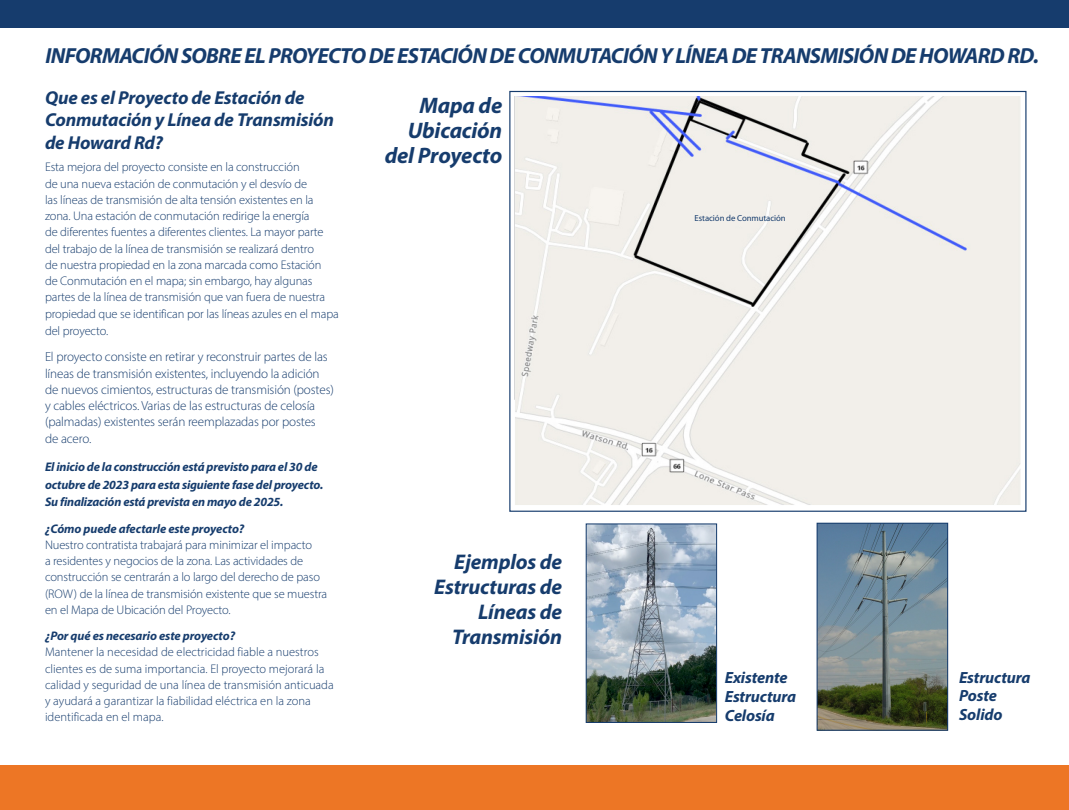
<style>
.page{position:relative;width:1069px;height:810px;background:#fff}
.page>*{position:absolute;margin:0;border:0;box-sizing:border-box;transform-origin:0 0}
.t1{font:italic 700 22.5px/25px "Myriad Pro";letter-spacing:-.01em;color:#163c6d;text-align:center}
.t2{font:italic 700 21.88px "Myriad Pro";letter-spacing:-.03em;color:#163c6d}
.t3{font:italic 700 21.25px "Myriad Pro";letter-spacing:-.01em;color:#163c6d}
.t4{font:italic 700 18.75px/22.5px "Myriad Pro";letter-spacing:-.01em;color:#163c6d}
.t5{font:italic 700 16.25px "Myriad Pro";letter-spacing:-.01em;color:#163c6d}
.t6{font:300 13.12px/16.2px "Myriad Pro";letter-spacing:-.01em;color:#163c6d}
.t7{font:300 12.5px/16.2px "Myriad Pro";letter-spacing:-.01em;color:#163c6d}
.t8{font:italic 700 12.5px/17.5px "Myriad Pro";letter-spacing:-.015em;color:#163c6d}
.t9{font:8.75px "Myriad Pro";letter-spacing:-.01em;color:#163c6d}
</style>
<div class="page">
<div style="left:0;top:765px;width:1069px;height:45px;background:#ed7625"></div>
<div style="left:0;top:0;width:1069px;height:28px;background:#163c6d"></div>
<svg style="left:509px;top:90px;width:518px;height:422px"></svg>
<img style="left:588px;top:525px;width:127px;height:196px">
<div style="left:586px;top:523px;width:131px;height:200px;border:1px solid #163c6d"></div>
<img style="left:818px;top:525px;width:128px;height:204px">
<div style="left:816px;top:523px;width:132px;height:208px;border:1px solid #163c6d"></div>
<img style="left:514px;top:96px;width:506px;height:414px">
<p class="t2" style="left:46px;top:42px;width:995px">INFORMACIÓN SOBRE EL PROYECTO DE ESTACIÓN DE CONMUTACIÓN Y LÍNEA DE TRANSMISIÓN DE HOWARD RD.</p>
<h3 class="t4" style="left:45px;top:86px;width:290px">Que es el Proyecto de Estación de<br>Conmutación y Línea de Transmisión de Howard Rd?</h3>
<p class="t7" style="left:45px;top:159px;width:295px">Esta mejora del proyecto consiste en la construcción<br>de una nueva estación de conmutación y el desvío de<br>las líneas de transmisión de alta tensión existentes en la zona. Una estación de conmutación redirige la energía<br>de diferentes fuentes a diferentes clientes. La mayor parte del trabajo de la línea de transmisión se realizará dentro<br>de nuestra propiedad en la zona marcada como Estación<br>de Conmutación en el mapa; sin embargo, hay algunas partes de la línea de transmisión que van fuera de nuestra propiedad que se identifican por las líneas azules en el mapa</p>
<p class="t7" style="left:45px;top:323px;width:65px">del proyecto.</p>
<p class="t6" style="left:45px;top:349px;width:290px">El proyecto consiste en retirar y reconstruir partes de las líneas de transmisión existentes, incluyendo la adición de nuevos cimientos, estructuras de transmisión (postes) y cables eléctricos. Varias de las estructuras de celosía (palmadas) existentes serán reemplazadas por postes<br>de acero.</p>
<p class="t8" style="left:45px;top:458px;width:280px">El inicio de la construcción está previsto para el 30 de octubre de 2023 para esta siguiente fase del proyecto.<br>Su finalización está prevista en mayo de 2025.</p>
<p class="t8" style="left:45px;top:519px;width:201px">¿Cómo puede afectarle este proyecto?</p>
<p class="t7" style="left:45px;top:536px;width:284px">Nuestro contratista trabajará para minimizar el impacto<br>a residentes y negocios de la zona. Las actividades de construcción se centrarán a lo largo del derecho de paso (ROW) de la línea de transmisión existente que se muestra en el Mapa de Ubicación del Proyecto.</p>
<p class="t8" style="left:45px;top:627px;width:192px">¿Por qué es necesario este proyecto?</p>
<p class="t7" style="left:45px;top:644px;width:290px">Mantener la necesidad de electricidad fiable a nuestros clientes es de suma importancia. El proyecto mejorará la calidad y seguridad de una línea de transmisión anticuada y ayudará a garantizar la fiabilidad eléctrica en la zona identificada en el mapa.</p>
<p class="t1" style="left:408px;top:92px;width:96px">Mapa de<br>Ubicación</p>
<p class="t1" style="left:385px;top:142px;width:119px">del Proyecto</p>
<p class="t9" style="left:694px;top:212px;width:93px">Estación de Conmutación</p>
<p class="t3" style="left:454px;top:548px;width:109px">Ejemplos de</p>
<p class="t3" style="left:434px;top:573px;width:129px">Estructuras de</p>
<p class="t3" style="left:478px;top:598px;width:85px">Líneas de</p>
<p class="t3" style="left:452px;top:623px;width:111px">Transmisión</p>
<p class="t5" style="left:959px;top:667px;width:73px">Estructura</p>
<p class="t5" style="left:959px;top:685px;width:39px">Poste</p>
<p class="t5" style="left:959px;top:704px;width:45px">Solido</p>
<p class="t5" style="left:725px;top:667px;width:64px">Existente</p>
<p class="t5" style="left:725px;top:686px;width:73px">Estructura</p>
<p class="t5" style="left:725px;top:705px;width:52px">Celosía</p>
</div>
